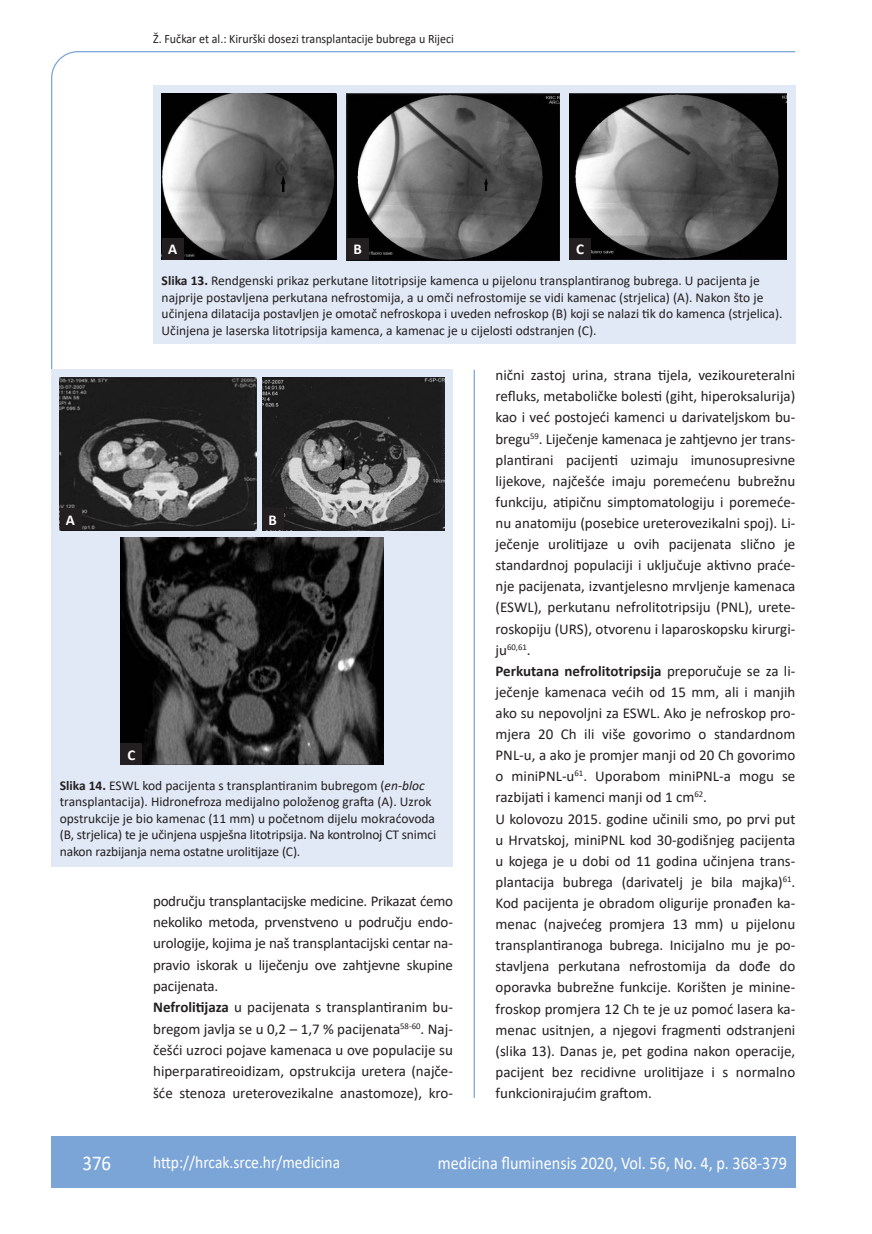
<style>
.page{position:relative;width:872px;height:1234px;background:#fff}
.page>*{position:absolute;margin:0;border:0;box-sizing:border-box;transform-origin:0 0}
.t1{font:21px "Calibri";color:#fff;scale:.9 1}
.t2{font:18px "Calibri";color:#fff;scale:.9 1}
.t3{font:17.25px "Calibri";color:#fff;scale:.9 1}
.osnovni_tekst{font:15px/21.1px "Calibri";color:#231f20;text-align:justify}
.potpis_slika{font:700 15px "Calibri";color:#fff}
.potpis_slika-2{font:13.5px/16.5px "Calibri";color:#231f20}
.glava{font:12.75px "Calibri";color:#231f20;scale:.94 1}
.osnovni_tekst-2{font:8.7px "Calibri";color:#231f20}
.s1{font-weight:700}
.s2{font-style:italic}
.s3{font-size:15px}
</style>
<div class="page">
<svg style="left:51px;top:51px;width:745px;height:319px"></svg>
<hr style="left:473px;top:370px;width:2px;height:727px;background:#7ca5d7">
<div style="left:51px;top:1135px;width:744px;height:51px;background:#7ca5d7"></div>
<div style="left:153px;top:85px;width:642px;height:258px;background:#e1e9f6"></div>
<img style="left:162px;top:94px;width:175px;height:165px">
<img style="left:347px;top:94px;width:212px;height:166px">
<img style="left:569px;top:94px;width:218px;height:165px">
<div style="left:51px;top:369px;width:402px;height:497px;background:#e1e9f6"></div>
<img style="left:60px;top:377px;width:196px;height:153px">
<img style="left:262px;top:377px;width:182px;height:154px">
<img style="left:121px;top:537px;width:262px;height:227px">
<div style="left:162px;top:238px;width:21px;height:21px;background:#231f20"></div>
<div style="left:347px;top:238px;width:21px;height:21px;background:#231f20"></div>
<div style="left:569px;top:238px;width:22px;height:21px;background:#231f20"></div>
<div style="left:262px;top:508px;width:21px;height:22px;background:#231f20"></div>
<div style="left:60px;top:508px;width:21px;height:22px;background:#231f20"></div>
<div style="left:121px;top:743px;width:21px;height:21px;background:#231f20"></div>
<p class="glava" style="left:153px;top:29px;width:321px">Ž. Fučkar et al.: Kirurški dosezi transplantacije bubrega u Rijeci</p>
<p class="potpis_slika" style="left:168px;top:238px;width:11px">A</p>
<p class="potpis_slika" style="left:353px;top:238px;width:10px">B</p>
<p class="potpis_slika" style="left:576px;top:238px;width:9px">C</p>
<p class="potpis_slika-2" style="left:162px;top:272px;width:622px"><span class="s1">Slika 13.</span> Rendgenski prikaz perkutane litotripsije kamenca u pijelonu transplantiranog bubrega. U pacijenta je najprije postavljena perkutana nefrostomija, a u omči nefrostomije se vidi kamenac (strjelica) (A). Nakon što je učinjena dilatacija postavljen je omotač nefroskopa i uveden nefroskop (B) koji se nalazi tik do kamenca (strjelica).<br>Učinjena je laserska litotripsija kamenca, a kamenac je u cijelosti odstranjen (C).</p>
<p class="potpis_slika" style="left:66px;top:509px;width:11px">A</p>
<p class="potpis_slika" style="left:268px;top:509px;width:10px">B</p>
<p class="potpis_slika" style="left:127px;top:743px;width:9px">C</p>
<p class="potpis_slika-2" style="left:60px;top:776px;width:378px"><span class="s1">Slika 14.</span> ESWL kod pacijenta s transplantiranim bubregom (<span class="s2">en-bloc </span>transplantacija). Hidronefroza medijalno položenog grafta (A). Uzrok opstrukcije je bio kamenac (11 mm) u početnom dijelu mokraćovoda (B, strjelica) te je učinjena uspješna litotripsija. Na kontrolnoj CT snimci nakon razbijanja nema ostatne urolitijaze (C).</p>
<p class="osnovni_tekst" style="left:153px;top:889px;width:301px">području transplantacijske medicine. Prikazat ćemo nekoliko metoda, prvenstveno u području endo&shy;urologije, kojima je naš transplantacijski centar na&shy;pravio iskorak u liječenju ove zahtjevne skupine pacijenata.</p>
<p class="osnovni_tekst" style="left:153px;top:996px;width:301px"><span class="s1">Nefrolitijaza</span> u pacijenata s transplantiranim bu&shy;bregom javlja se u 0,2 – 1,7 % pacijenata<sup>58-60</sup>. Naj&shy;češći uzroci pojave kamenaca u ove populacije su hiperparatireoidizam, opstrukcija uretera (najče&shy;šće stenoza ureterovezikalne anastomoze), kro-</p>
<p class="osnovni_tekst" style="left:495px;top:364px;width:301px">nični zastoj urina, strana tijela, vezikoureteralni refluks, metaboličke bolesti (giht, hiperoksalurija) kao i već postojeći kamenci u darivateljskom bu&shy;bregu<sup>59</sup>. Liječenje kamenaca je zahtjevno jer trans&shy;plantirani pacijenti uzimaju imunosupresivne lijekove, najčešće imaju poremećenu bubrežnu funkciju, atipičnu simptomatologiju i poremeće&shy;nu anatomiju (posebice ureterovezikalni spoj). Li&shy;ječenje urolitijaze u ovih pacijenata slično je standardnoj populaciji i uključuje aktivno praće&shy;nje pacijenata, izvantjelesno mrvljenje kamenaca (ESWL), perkutanu nefrolitotripsiju (PNL), urete&shy;roskopiju (URS), otvorenu i laparoskopsku kirurgi-</p>
<p class="osnovni_tekst-2" style="left:495px;top:640px;width:37px"><span class="s3">ju</span>60,61<span class="s3">.</span></p>
<p class="osnovni_tekst" style="left:495px;top:659px;width:301px"><span class="s1">Perkutana nefrolitotripsija</span> preporučuje se za li&shy;ječenje kamenaca većih od 15 mm, ali i manjih ako su nepovoljni za ESWL. Ako je nefroskop pro&shy;mjera 20 Ch ili više govorimo o standardnom PNL-u, a ako je promjer manji od 20 Ch govorimo o miniPNL-u<sup>61</sup>. Uporabom miniPNL-a mogu se razbijati i kamenci manji od 1 cm<sup>62</sup>.</p>
<p class="osnovni_tekst" style="left:495px;top:807px;width:301px">U kolovozu 2015. godine učinili smo, po prvi put u Hrvatskoj, miniPNL kod 30-godišnjeg pacijenta u kojega je u dobi od 11 godina učinjena trans&shy;plantacija bubrega (darivatelj je bila majka)<sup>61</sup>.<br>Kod pacijenta je obradom oligurije pronađen ka&shy;menac (najvećeg promjera 13 mm) u pijelonu transplantiranoga bubrega. Inicijalno mu je po&shy;stavljena perkutana nefrostomija da dođe do oporavka bubrežne funkcije. Korišten je minine&shy;froskop promjera 12 Ch te je uz pomoć lasera ka&shy;menac usitnjen, a njegovi fragmenti odstranjeni (slika 13). Danas je, pet godina nakon operacije, pacijent bez recidivne urolitijaze i s normalno funkcionirajućim graftom.</p>
<p class="t1" style="left:82px;top:1147px;width:33px">376</p>
<p class="t3" style="left:153px;top:1149px;width:209px">http://hrcak.srce.hr/medicina</p>
<p class="t2" style="left:438px;top:1149px;width:389px">medicina fluminensis 2020, Vol. 56, No. 4, p. 368-379</p>
</div>
